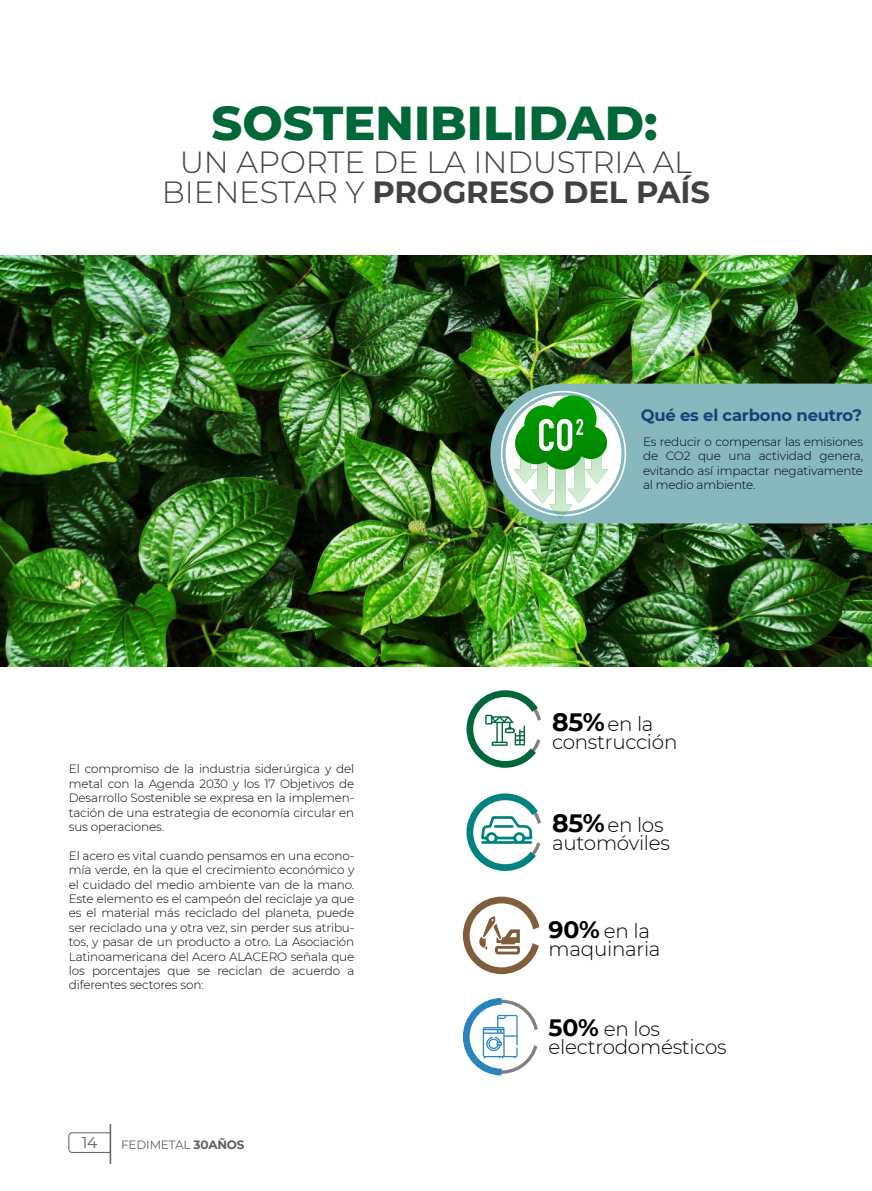
<style>
.page{position:relative;width:872px;height:1191px;background:#fff}
.page>*{position:absolute;margin:0;border:0;box-sizing:border-box;transform-origin:0 0}
.t1{font:800 47.7px "Montserrat";color:#006838}
.t2{font:300 30.75px/30px "Montserrat";letter-spacing:-.005em;color:#414042;text-align:center}
.t3{font:300 19.95px "Montserrat";letter-spacing:-.015em;color:#000}
.t4{font:700 16.35px "Montserrat";letter-spacing:-.015em;color:#193f77}
.t5{font:15.6px "Montserrat";color:#606060}
.t6{font:300 12px/14.4px "Montserrat";letter-spacing:-.015em;color:#000;text-align:justify}
.t7{font:12px "Montserrat";letter-spacing:-.015em;color:#606060}
.s1{font-weight:700}
.s2{font-weight:700;font-size:25.05px}
.s3{font-weight:700;font-size:23.55px}
</style>
<div class="page">
<hr style="left:110px;top:1124px;width:1px;height:39px;background:#606060">
<svg style="left:68px;top:1132px;width:42px;height:21px"></svg>
<div style="left:463px;top:896px;width:77px;height:78px;border:7px solid #805e3c;border-radius:50%"></div>
<svg style="left:531px;top:926px;width:9px;height:20px"></svg>
<svg style="left:533px;top:1027px;width:5px;height:21px"></svg>
<svg style="left:466px;top:690px;width:75px;height:78px"></svg>
<svg style="left:466px;top:793px;width:75px;height:78px"></svg>
<svg style="left:479px;top:916px;width:41px;height:38px"></svg>
<svg style="left:462px;top:998px;width:56px;height:78px"></svg>
<img style="left:0;top:255px;width:872px;height:411px">
<svg style="left:490px;top:383px;width:382px;height:140px;background:#83b3b4"></svg>
<div style="left:505px;top:395px;width:116px;height:116px;background:#fff;border-radius:50%"></div>
<svg style="left:514px;top:395px;width:94px;height:124px"></svg>
<h1 class="t1" style="left:212px;top:88px;width:447px">SOSTENIBILIDAD:</h1>
<h2 class="t2" style="left:162px;top:146px;width:549px">UN APORTE DE LA INDUSTRIA AL<br>BIENESTAR Y <span class="s1">PROGRESO DEL PAÍS</span></h2>
<h3 class="t4" style="left:641px;top:403px;width:223px">Qué es el carbono neutro?</h3>
<p class="t6" style="left:643px;top:434px;width:221px">Es reducir o compensar las emisiones de CO2 que una actividad genera, evitando así impactar negativamente al medio ambiente.</p>
<h3 class="t3" style="left:552px;top:710px;width:103px"><span class="s2">85%</span>en la</h3>
<p class="t6" style="left:69px;top:761px;width:287px">El compromiso de la industria siderúrgica y del metal con la Agenda 2030 y los 17 Objetivos de Desarrollo Sostenible se expresa en la implemen&shy;tación de una estrategia de economía circular en sus operaciones.</p>
<p class="t6" style="left:69px;top:848px;width:287px">El acero es vital cuando pensamos en una econo&shy;mía verde, en la que el crecimiento económico y el cuidado del medio ambiente van de la mano.<br>Este elemento es el campeón del reciclaje ya que es el material más reciclado del planeta, puede ser reciclado una y otra vez, sin perder sus atribu&shy;tos, y pasar de un producto a otro. La Asociación Latinoamericana del Acero ALACERO señala que los porcentajes que se reciclan de acuerdo a diferentes sectores son:</p>
<h3 class="t5" style="left:82px;top:1131px;width:17px">14</h3>
<p class="t7" style="left:121px;top:1136px;width:125px">FEDIMETAL <span class="s1">30AÑOS</span></p>
<h3 class="t3" style="left:552px;top:728px;width:127px">construcción</h3>
<h3 class="t3" style="left:552px;top:811px;width:113px"><span class="s2">85%</span>en los</h3>
<h3 class="t3" style="left:552px;top:830px;width:119px">automóviles</h3>
<h3 class="t3" style="left:548px;top:917px;width:103px"><span class="s3">90%</span> en la</h3>
<h3 class="t3" style="left:548px;top:935px;width:113px">maquinaria</h3>
<h3 class="t3" style="left:548px;top:1015px;width:113px"><span class="s3">50%</span> en los</h3>
<h3 class="t3" style="left:548px;top:1033px;width:180px">electrodomésticos</h3>
</div>
